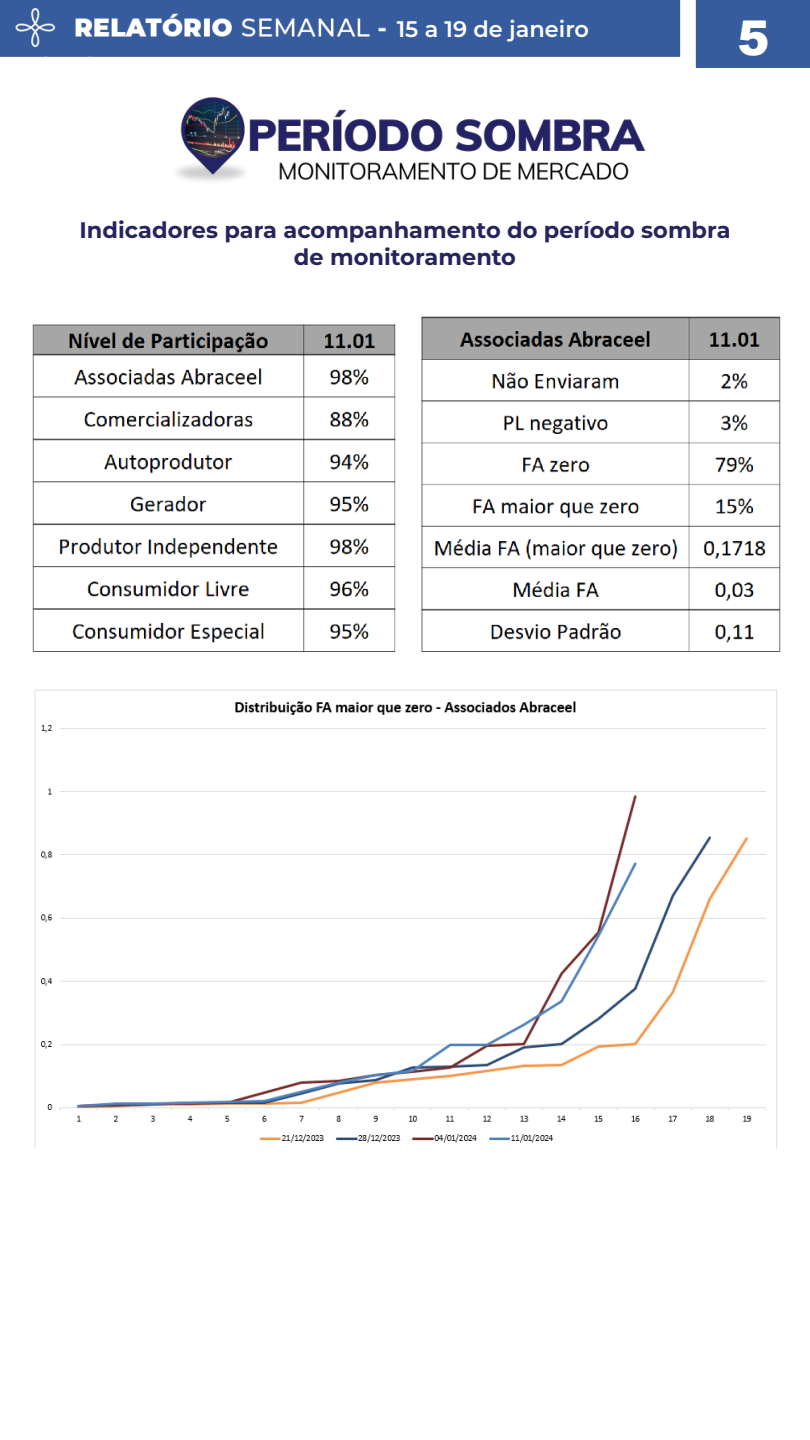
<style>
.page{position:relative;width:810px;height:1440px;background:#fff}
.page>*{position:absolute;margin:0;border:0;box-sizing:border-box;transform-origin:0 0}
.t1{font:900 48px "Arial";color:#fff}
.t2{font:700 22.5px/27px "Montserrat";color:#25255e;text-align:center}
.t3{font:600 22.5px "Montserrat";color:#fff}
</style>
<div class="page">
<img style="left:0;top:0;width:810px;height:652px">
<img style="left:128px;top:48px;width:569px;height:144px">
<img style="left:34px;top:689px;width:743px;height:460px">
<img style="left:33px;top:324px;width:363px;height:328px">
<img style="left:420px;top:315px;width:360px;height:337px">
<p class="t3" style="left:397px;top:13px;width:194px">15 a 19 de janeiro</p>
<h1 class="t1" style="left:737px;top:3px;width:34px">5</h1>
<p class="t2" style="left:79px;top:215px;width:653px">Indicadores para acompanhamento do período sombra de monitoramento</p>
</div>
